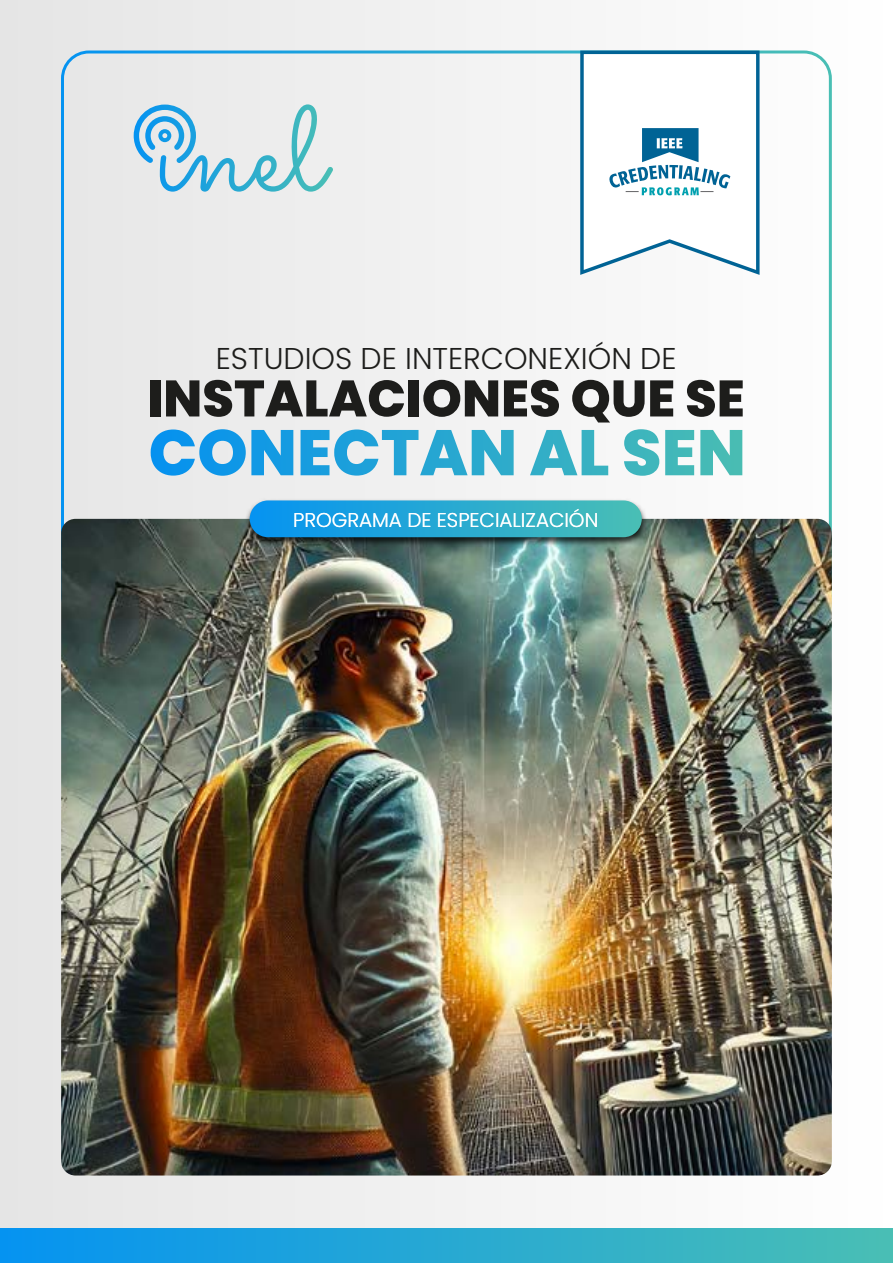
<style>
.page{position:relative;width:893px;height:1263px;background:#fff}
.page>*{position:absolute;margin:0;border:0;box-sizing:border-box;transform-origin:0 0}
.t1{font:800 51.15px "Poppins";color:#1d1d1b}
.t2{font:300 30px "Poppins";color:#1d1d1b}
.t3{font:300 19.95px "Poppins";color:#fff}
</style>
<div class="page">
<div style="left:0;top:0;width:893px;height:1263px;background:linear-gradient(to right,#e5e5e5,#fff)"></div>
<div style="left:0;top:1228px;width:893px;height:35px;background:linear-gradient(to right,#0593f1,#4abfb4)"></div>
<svg style="left:61px;top:50px;width:771px;height:469px"></svg>
<img style="left:61px;top:519px;width:771px;height:656px">
<svg style="left:578px;top:49px;width:184px;height:228px"></svg>
<img style="left:242px;top:496px;width:407px;height:52px">
<div style="left:250px;top:500px;width:392px;height:37px;background:linear-gradient(to right,#0593f1,#4abeb5);border-radius:18px"></div>
<svg style="left:151px;top:429px;width:142px;height:47px;background:#68b9e8"></svg>
<svg style="left:301px;top:429px;width:213px;height:47px"></svg>
<svg style="left:530px;top:430px;width:78px;height:45px"></svg>
<svg style="left:624px;top:429px;width:35px;height:47px"></svg>
<svg style="left:665px;top:430px;width:29px;height:45px"></svg>
<svg style="left:700px;top:430px;width:42px;height:45px"></svg>
<h2 class="t2" style="left:216px;top:341px;width:462px">ESTUDIOS DE INTERCONEXIÓN DE</h2>
<h1 class="t1" style="left:147px;top:369px;width:599px">INSTALACIONES QUE SE</h1>
<p class="t3" style="left:293px;top:508px;width:307px">PROGRAMA DE ESPECIALIZACIÓN</p>
</div>
